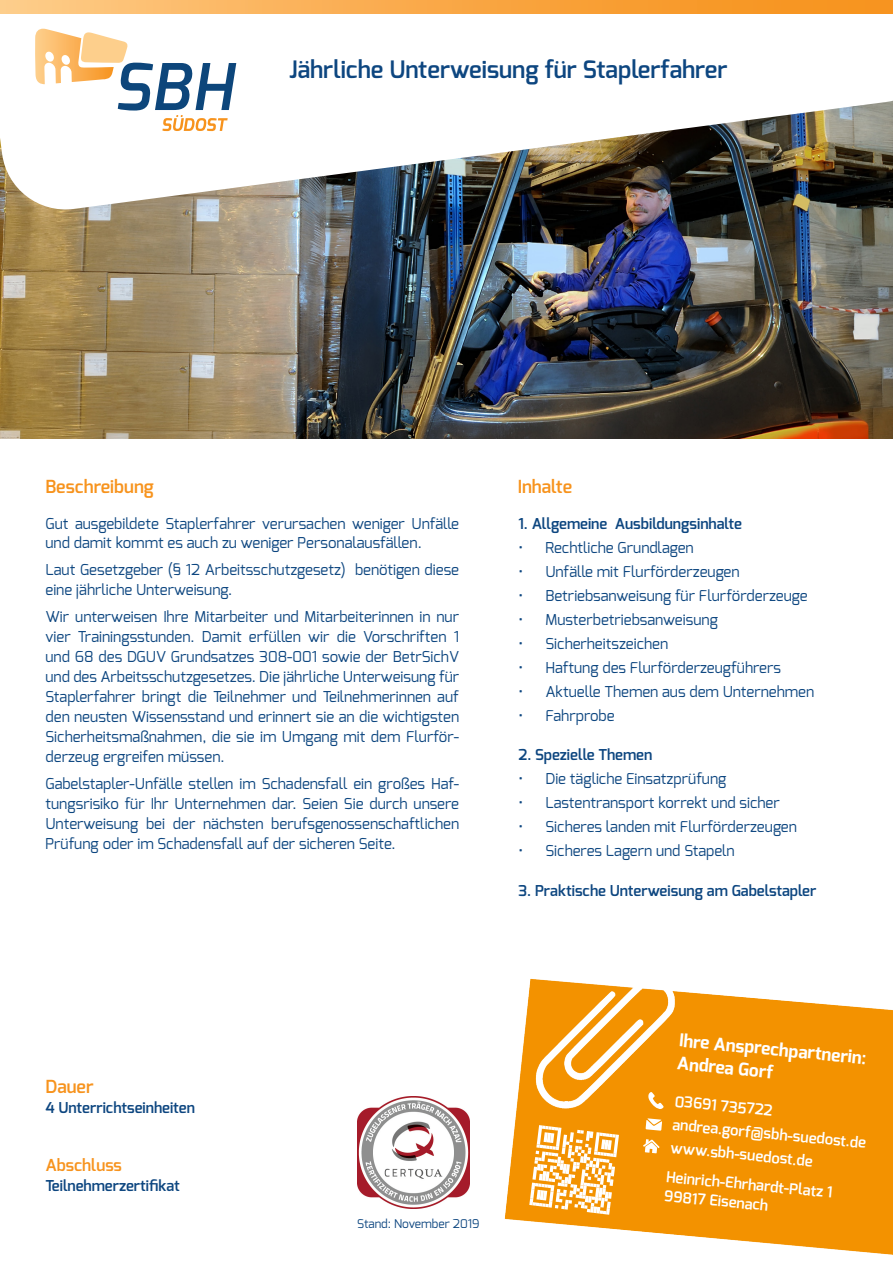
<style>
.page{position:relative;width:893px;height:1263px;background:#fff}
.page>*{position:absolute;margin:0;border:0;box-sizing:border-box;transform-origin:0 0}
.t1{font:600 24px "Exo";color:#0d4680}
.t2{font:600 18px "Exo";color:#f7931d}
.Text_normal{font:700 17.55px "Exo";color:#fff}
.t3{font:600 16.5px "Exo";color:#f7931d}
.t4{font:15px/20px "Exo";color:#0d4680}
.t5{font:600 15px "Exo";color:#0d4680}
.Text_normal-2{font:600 15px "Exo";color:#fff}
.t6{font:12px "Exo";color:#0d4680}
</style>
<div class="page">
<img style="left:0;top:213px;width:893px;height:225px">
<img style="left:504px;top:978px;width:389px;height:277px">
<svg style="left:643px;top:1139px;width:17px;height:14px"></svg>
<svg style="left:648px;top:1092px;width:16px;height:17px"></svg>
<svg style="left:646px;top:1118px;width:16px;height:13px"></svg>
<img style="left:357px;top:1096px;width:113px;height:112px">
<img style="left:0;top:28px;width:893px;height:185px">
<svg style="left:0;top:0;width:893px;height:14px;background:#f9aa4b"></svg>
<svg style="left:35px;top:29px;width:201px;height:102px"></svg>
<svg style="left:529px;top:1125px;width:90px;height:90px"></svg>
<p class="t1" style="left:289px;top:54px;width:440px">Jährliche Unterweisung für Staplerfahrer</p>
<p class="t2" style="left:45px;top:475px;width:110px">Beschreibung</p>
<p class="t2" style="left:518px;top:475px;width:56px">Inhalte</p>
<p class="t4" style="left:45px;top:513px;width:415px">Gut ausgebildete Staplerfahrer verursachen weniger Unfälle und damit kommt es auch zu weniger Personalausfällen.</p>
<p class="t4" style="left:45px;top:560px;width:415px">Laut Gesetzgeber (§ 12 Arbeitsschutzgesetz) benötigen diese eine jährliche Unterweisung.</p>
<p class="t4" style="left:45px;top:607px;width:415px;text-align:justify">Wir unterweisen Ihre Mitarbeiter und Mitarbeiterinnen in nur vier Trainingsstunden. Damit erfüllen wir die Vorschriften 1 und 68 des DGUV Grundsatzes 308-001 sowie der BetrSichV und des Arbeitsschutzgesetzes. Die jährliche Unterweisung für Staplerfahrer bringt die Teilnehmer und Teilnehmerinnen auf den neusten Wissensstand und erinnert sie an die wichtigsten Sicherheitsmaßnahmen, die sie im Umgang mit dem Flurför&shy;derzeug ergreifen müssen.</p>
<p class="t4" style="left:45px;top:774px;width:415px;text-align:justify">Gabelstapler-Unfälle stellen im Schadensfall ein großes Haf&shy;tungsrisiko für Ihr Unternehmen dar. Seien Sie durch unsere Unterweisung bei der nächsten berufsgenossenschaftlichen Prüfung oder im Schadensfall auf der sicheren Seite.</p>
<p class="t5" style="left:518px;top:513px;width:225px">1. Allgemeine Ausbildungsinhalte</p>
<p class="t4" style="left:518px;top:537px;width:177px">• Rechtliche Grundlagen</p>
<p class="t4" style="left:518px;top:561px;width:223px">• Unfälle mit Flurförderzeugen</p>
<p class="t4" style="left:518px;top:585px;width:291px">• Betriebsanweisung für Flurförderzeuge</p>
<p class="t4" style="left:518px;top:609px;width:201px">• Musterbetriebsanweisung</p>
<p class="t4" style="left:518px;top:633px;width:151px">• Sicherheitszeichen</p>
<p class="t4" style="left:518px;top:657px;width:264px">• Haftung des Flurförderzeugführers</p>
<p class="t4" style="left:518px;top:681px;width:297px">• Aktuelle Themen aus dem Unternehmen</p>
<p class="t4" style="left:518px;top:705px;width:98px">• Fahrprobe</p>
<p class="t5" style="left:518px;top:745px;width:135px">2. Spezielle Themen</p>
<p class="t4" style="left:518px;top:769px;width:210px">• Die tägliche Einsatzprüfung</p>
<p class="t4" style="left:518px;top:793px;width:263px">• Lastentransport korrekt und sicher</p>
<p class="t4" style="left:518px;top:817px;width:280px">• Sicheres landen mit Flurförderzeugen</p>
<p class="t4" style="left:518px;top:841px;width:218px">• Sicheres Lagern und Stapeln</p>
<p class="t5" style="left:518px;top:881px;width:299px">3. Praktische Unterweisung am Gabelstapler</p>
<p class="t2" style="left:45px;top:1075px;width:50px">Dauer</p>
<p class="t5" style="left:45px;top:1098px;width:151px">4 Unterrichtseinheiten</p>
<p class="t3" style="left:45px;top:1154px;width:78px">Abschluss</p>
<p class="t5" style="left:45px;top:1176px;width:136px">Teilnehmerzertifikat</p>
<p class="t6" style="left:357px;top:1215px;width:124px">Stand: November 2019</p>
<p class="Text_normal" style="left:680px;top:1029px;width:189px;rotate:5deg">Ihre Ansprechpartnerin:</p>
<p class="Text_normal" style="left:678px;top:1052px;width:98px;rotate:5deg">Andrea Gorf</p>
<p class="Text_normal-2" style="left:676px;top:1092px;width:100px;rotate:5deg">03691 735722</p>
<p class="Text_normal-2" style="left:673px;top:1115px;width:196px;rotate:5deg">andrea.gorf@sbh-suedost.de</p>
<p class="Text_normal-2" style="left:671px;top:1138px;width:145px;rotate:5deg">www.sbh-suedost.de</p>
<p class="Text_normal-2" style="left:667px;top:1167px;width:168px;rotate:5deg">Heinrich-Ehrhardt-Platz 1</p>
<p class="Text_normal-2" style="left:665px;top:1186px;width:106px;rotate:5deg">99817 Eisenach</p>
</div>
